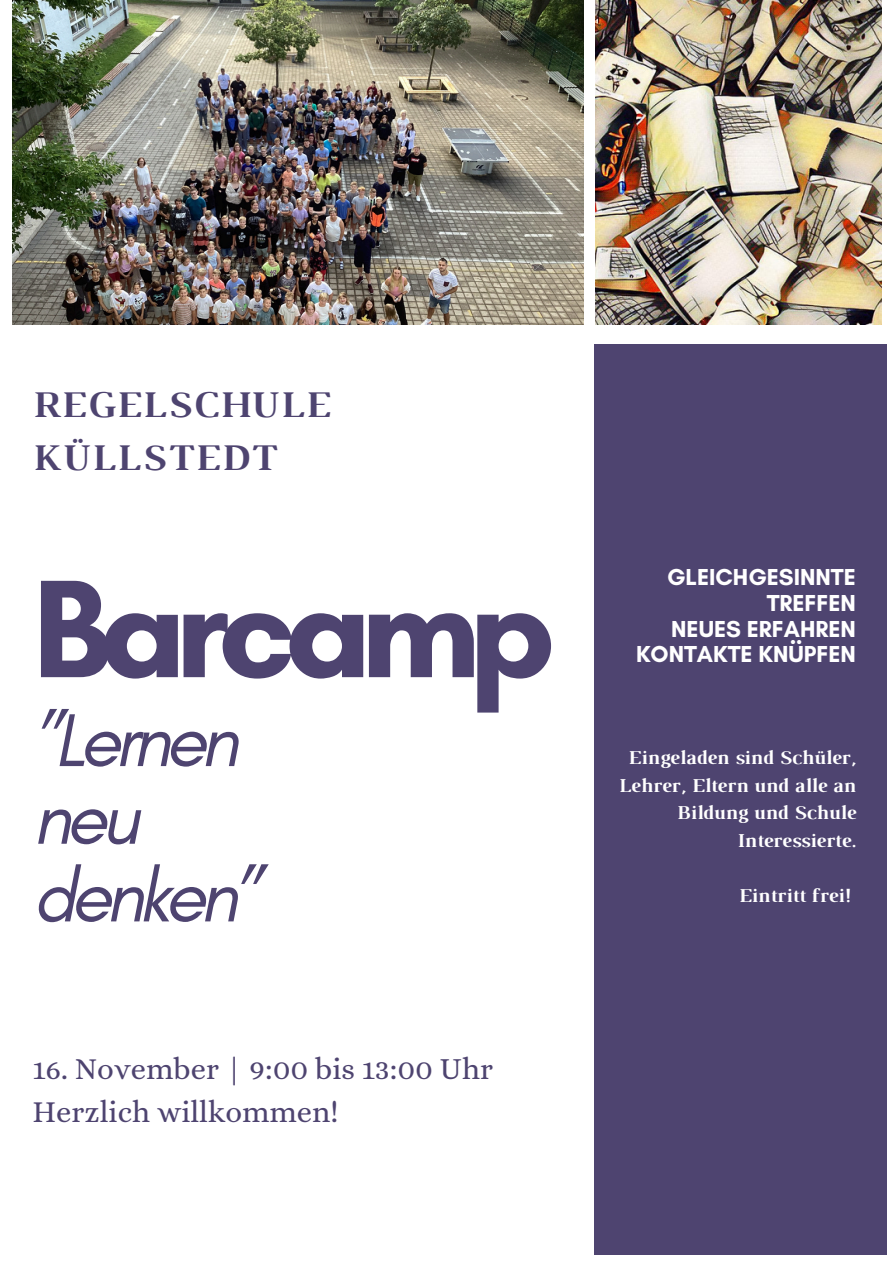
<style>
.page{position:relative;width:894px;height:1264px;background:#fff}
.page>*{position:absolute;margin:0;border:0;box-sizing:border-box;transform-origin:0 0}
.t1{font:700 141.6px "Glacial Indifference";letter-spacing:-.08em;color:#4e4470}
.t2{font:italic 76.2px/77.7px "Glacial Indifference";letter-spacing:-.08em;color:#4e4470}
.t3{font:700 38.4px/52.9px "Luthier";letter-spacing:.04em;color:#4e4470}
.t4{font:30.6px/42.8px "Alice";color:#4e4470}
.t5{font:700 23.55px/25.8px "Glacial Indifference";color:#fff;text-align:right}
.t6{font:700 20.1px/27.5px "Luthier";color:#fff;text-align:right}
</style>
<div class="page">
<img style="left:12px;top:0;width:571px;height:324px">
<img style="left:595px;top:0;width:286px;height:324px">
<div style="left:593px;top:344px;width:293px;height:910px;background:#4e4470"></div>
<h2 class="t3" style="left:32px;top:381px;width:298px">REGELSCHULE<br>KÜLLSTEDT</h2>
<h1 class="t1" style="left:32px;top:542px;width:525px">Barcamp</h1>
<h1 class="t2" style="left:32px;top:700px;width:228px">”Lernen neu denken”</h1>
<h3 class="t4" style="left:32px;top:1047px;width:462px">16. November | 9:00 bis 13:00 Uhr<br>Herzlich willkommen!</h3>
<h4 class="t5" style="left:635px;top:563px;width:221px">GLEICHGESINNTE<br>TREFFEN<br>NEUES ERFAHREN<br>KONTAKTE KNÜPFEN</h4>
<p class="t6" style="left:618px;top:745px;width:239px">Eingeladen sind Schüler,<br>Lehrer, Eltern und alle an<br>Bildung und Schule<br>Interessierte.</p>
<p class="t6" style="left:738px;top:883px;width:113px">Eintritt frei!</p>
</div>
